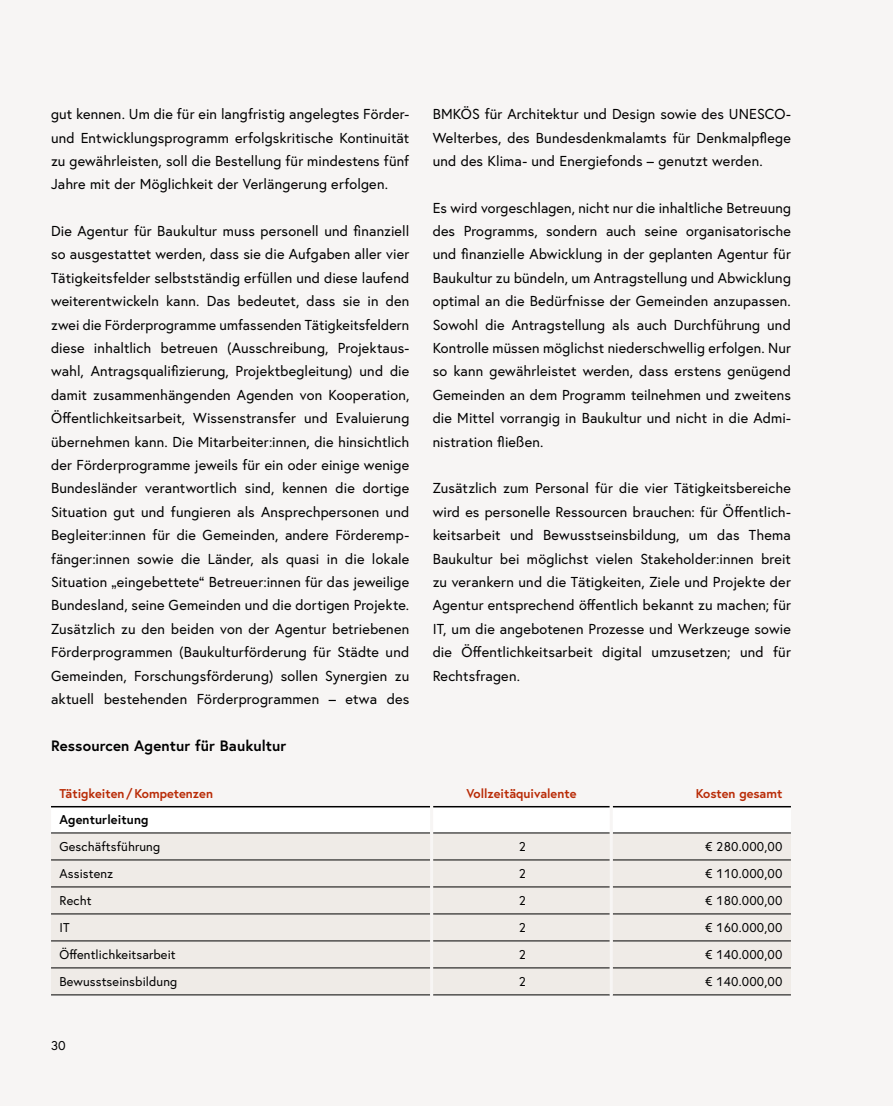
<style>
.page{position:relative;width:893px;height:1106px;background:#f7f5f4}
.page>*{position:absolute;margin:0;border:0;box-sizing:border-box;transform-origin:0 0}
.h4_ohne_Nummerierung_Spanne{font:700 15px "Europa Austria";letter-spacing:.01em;color:#000}
.p_Abstand_danach{font:14.4px/23.4px "Europa Austria";letter-spacing:.01em;color:#000;text-align:justify}
.td_Tabellentext{font:12.75px "Europa Austria";letter-spacing:.01em;color:#000}
.th_Tabellenkopf{font:700 12.75px "Europa Austria";color:#b92b06}
.td_Tabellentext-2{font:700 12.75px "Europa Austria";letter-spacing:.01em;color:#000}
</style>
<div class="page">
<div style="left:51px;top:807px;width:740px;height:25px;background:#fff"></div>
<div style="left:51px;top:833px;width:740px;height:161px;background:#efebe7"></div>
<hr style="left:51px;top:832px;width:379px;height:1px;background:#000">
<hr style="left:433px;top:832px;width:177px;height:1px;background:#000">
<hr style="left:613px;top:832px;width:178px;height:1px;background:#000">
<hr style="left:51px;top:859px;width:379px;height:1px;background:#000">
<hr style="left:433px;top:859px;width:177px;height:1px;background:#000">
<hr style="left:613px;top:859px;width:178px;height:1px;background:#000">
<hr style="left:433px;top:886px;width:177px;height:1px;background:#000">
<hr style="left:613px;top:886px;width:178px;height:1px;background:#000">
<hr style="left:51px;top:940px;width:379px;height:1px;background:#000">
<hr style="left:433px;top:940px;width:177px;height:1px;background:#000">
<hr style="left:613px;top:940px;width:178px;height:1px;background:#000">
<hr style="left:51px;top:967px;width:379px;height:1px;background:#000">
<hr style="left:433px;top:967px;width:177px;height:1px;background:#000">
<hr style="left:613px;top:967px;width:178px;height:1px;background:#000">
<hr style="left:51px;top:806px;width:379px;height:1px;background:#000">
<hr style="left:433px;top:806px;width:177px;height:1px;background:#000">
<hr style="left:613px;top:806px;width:178px;height:1px;background:#000">
<hr style="left:51px;top:886px;width:379px;height:1px;background:#000">
<hr style="left:51px;top:913px;width:379px;height:1px;background:#000">
<hr style="left:433px;top:913px;width:177px;height:1px;background:#000">
<hr style="left:613px;top:913px;width:178px;height:1px;background:#000">
<hr style="left:51px;top:994px;width:379px;height:1px;background:#000">
<hr style="left:433px;top:994px;width:177px;height:1px;background:#000">
<hr style="left:613px;top:994px;width:178px;height:1px;background:#000">
<hr style="left:430px;top:806px;width:3px;height:27px;background:#f7f5f4">
<hr style="left:610px;top:806px;width:3px;height:27px;background:#f7f5f4">
<hr style="left:430px;top:833px;width:3px;height:27px;background:#f7f5f4">
<hr style="left:610px;top:833px;width:3px;height:27px;background:#f7f5f4">
<hr style="left:430px;top:860px;width:3px;height:27px;background:#f7f5f4">
<hr style="left:610px;top:860px;width:3px;height:27px;background:#f7f5f4">
<hr style="left:430px;top:887px;width:3px;height:27px;background:#f7f5f4">
<hr style="left:610px;top:887px;width:3px;height:27px;background:#f7f5f4">
<hr style="left:430px;top:914px;width:3px;height:27px;background:#f7f5f4">
<hr style="left:610px;top:914px;width:3px;height:27px;background:#f7f5f4">
<hr style="left:430px;top:941px;width:3px;height:26px;background:#f7f5f4">
<hr style="left:610px;top:941px;width:3px;height:26px;background:#f7f5f4">
<hr style="left:430px;top:967px;width:3px;height:28px;background:#f7f5f4">
<hr style="left:610px;top:967px;width:3px;height:28px;background:#f7f5f4">
<p class="p_Abstand_danach" style="left:51px;top:102px;width:360px">gut kennen. Um die für ein langfristig angelegtes Förder&shy;und Entwicklungsprogramm erfolgskritische Kontinuität zu gewährleisten, soll die Bestellung für mindestens fünf Jahre mit der Möglichkeit der Verlängerung erfolgen.</p>
<p class="p_Abstand_danach" style="left:51px;top:219px;width:360px">Die Agentur für Baukultur muss personell und finanziell so ausgestattet werden, dass sie die Aufgaben aller vier Tätigkeitsfelder selbstständig erfüllen und diese laufend weiterentwickeln kann. Das bedeutet, dass sie in den zwei die Förderprogramme umfassenden Tätigkeitsfeldern diese inhaltlich betreuen (Ausschreibung, Projektaus&shy;wahl, Antragsqualifizierung, Projektbegleitung) und die damit zusammenhängenden Agenden von Kooperation, Öffentlichkeitsarbeit, Wissenstransfer und Evaluierung übernehmen kann. Die Mitarbeiter:innen, die hinsichtlich der Förderprogramme jeweils für ein oder einige wenige Bundesländer verantwortlich sind, kennen die dortige Situation gut und fungieren als Ansprechpersonen und Begleiter:innen für die Gemeinden, andere Förderemp&shy;fänger:innen sowie die Länder, als quasi in die lokale Situation „eingebettete“ Betreuer:innen für das jeweilige Bundesland, seine Gemeinden und die dortigen Projekte.<br>Zusätzlich zu den beiden von der Agentur betriebenen Förderprogrammen (Baukulturförderung für Städte und Gemeinden, Forschungsförderung) sollen Synergien zu aktuell bestehenden Förderprogrammen – etwa des</p>
<p class="p_Abstand_danach" style="left:433px;top:102px;width:360px">BMKÖS für Architektur und Design sowie des UNESCO-Welterbes, des Bundesdenkmalamts für Denkmalpflege und des Klima- und Energiefonds – genutzt werden.</p>
<p class="p_Abstand_danach" style="left:433px;top:196px;width:360px">Es wird vorgeschlagen, nicht nur die inhaltliche Betreuung des Programms, sondern auch seine organisatorische und finanzielle Abwicklung in der geplanten Agentur für Baukultur zu bündeln, um Antragstellung und Abwicklung optimal an die Bedürfnisse der Gemeinden anzupassen.<br>Sowohl die Antragstellung als auch Durchführung und Kontrolle müssen möglichst niederschwellig erfolgen. Nur so kann gewährleistet werden, dass erstens genügend Gemeinden an dem Programm teilnehmen und zweitens die Mittel vorrangig in Baukultur und nicht in die Admi&shy;nistration fließen.</p>
<p class="p_Abstand_danach" style="left:433px;top:476px;width:360px">Zusätzlich zum Personal für die vier Tätigkeitsbereiche wird es personelle Ressourcen brauchen: für Öffentlich&shy;keitsarbeit und Bewusstseinsbildung, um das Thema Baukultur bei möglichst vielen Stakeholder:innen breit zu verankern und die Tätigkeiten, Ziele und Projekte der Agentur entsprechend öffentlich bekannt zu machen; für IT, um die angebotenen Prozesse und Werkzeuge sowie die Öffentlichkeitsarbeit digital umzusetzen; und für Rechtsfragen.</p>
<h4 class="h4_ohne_Nummerierung_Spanne" style="left:51px;top:735px;width:237px">Ressourcen Agentur für Baukultur</h4>
<p class="th_Tabellenkopf" style="left:60px;top:785px;width:155px">Tätigkeiten/Kompetenzen</p>
<p class="th_Tabellenkopf" style="left:466px;top:785px;width:112px">Vollzeitäquivalente</p>
<p class="th_Tabellenkopf" style="left:696px;top:785px;width:88px">Kosten gesamt</p>
<p class="td_Tabellentext-2" style="left:60px;top:811px;width:90px">Agenturleitung</p>
<p class="td_Tabellentext" style="left:60px;top:838px;width:102px">Geschäftsführung</p>
<p class="td_Tabellentext" style="left:519px;top:838px;width:9px">2</p>
<p class="td_Tabellentext" style="left:705px;top:838px;width:79px">€ 280.000,00</p>
<p class="td_Tabellentext" style="left:60px;top:865px;width:55px">Assistenz</p>
<p class="td_Tabellentext" style="left:519px;top:865px;width:9px">2</p>
<p class="td_Tabellentext" style="left:705px;top:865px;width:79px">€ 110.000,00</p>
<p class="td_Tabellentext" style="left:60px;top:892px;width:33px">Recht</p>
<p class="td_Tabellentext" style="left:519px;top:892px;width:9px">2</p>
<p class="td_Tabellentext" style="left:705px;top:892px;width:79px">€ 180.000,00</p>
<p class="td_Tabellentext" style="left:60px;top:919px;width:12px">IT</p>
<p class="td_Tabellentext" style="left:519px;top:919px;width:9px">2</p>
<p class="td_Tabellentext" style="left:705px;top:919px;width:79px">€ 160.000,00</p>
<p class="td_Tabellentext" style="left:60px;top:946px;width:118px">Öffentlichkeitsarbeit</p>
<p class="td_Tabellentext" style="left:519px;top:946px;width:9px">2</p>
<p class="td_Tabellentext" style="left:705px;top:946px;width:79px">€ 140.000,00</p>
<p class="td_Tabellentext" style="left:60px;top:973px;width:119px">Bewusstseinsbildung</p>
<p class="td_Tabellentext" style="left:519px;top:973px;width:9px">2</p>
<p class="td_Tabellentext" style="left:705px;top:973px;width:79px">€ 140.000,00</p>
<p class="td_Tabellentext" style="left:51px;top:1037px;width:16px">30</p>
</div>
